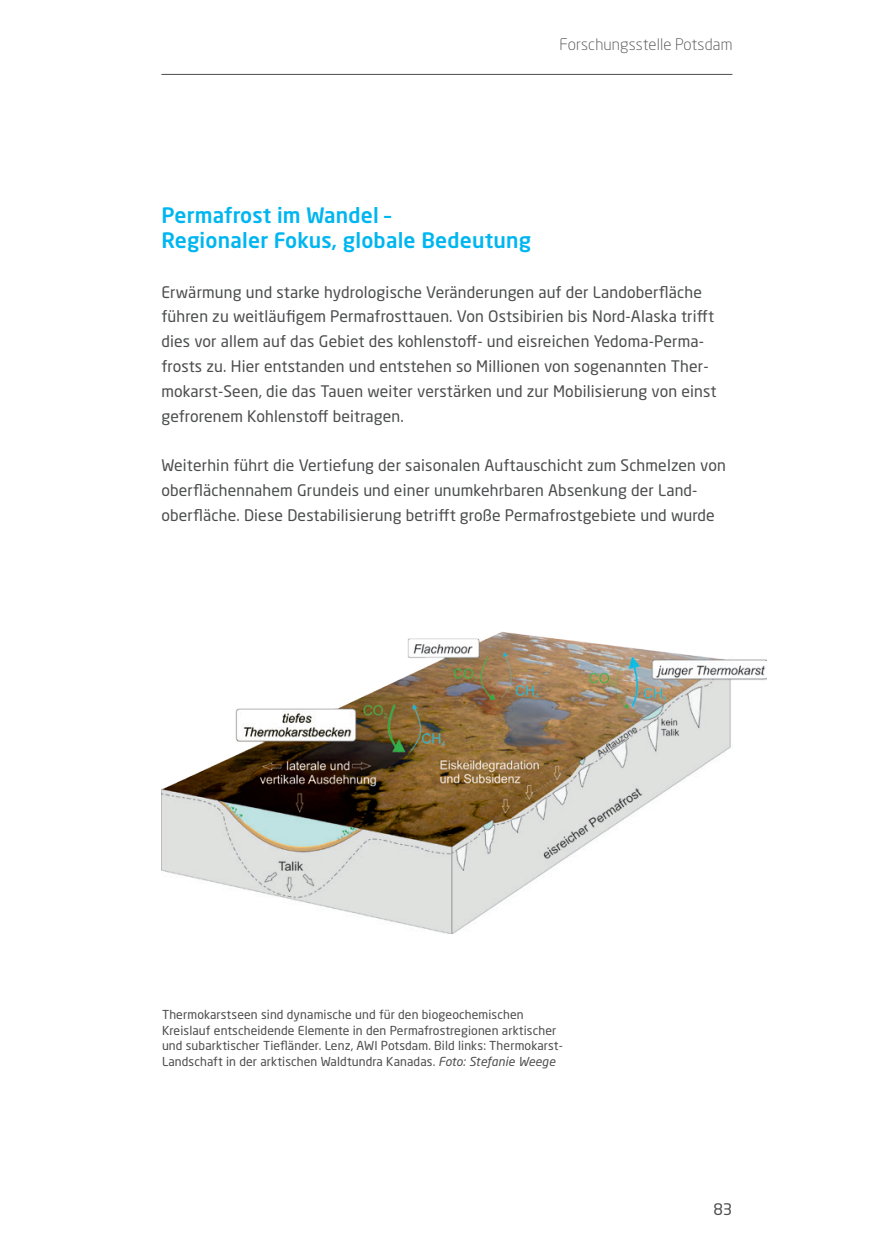
<style>
.page{position:relative;width:869px;height:1260px;background:#fff}
.page>*{position:absolute;margin:0;border:0;box-sizing:border-box;transform-origin:0 0}
.Kaptitelüberschrift{font:500 21px "Neo Sans W1 G";letter-spacing:.01em;color:#00b6f0}
.Kapitelüberschrift{font:500 21px "Neo Sans W1 G";letter-spacing:.01em;color:#00b6f0}
.Lauftext{font:15.75px/24.8px "Neo Sans W1 G";letter-spacing:.01em;color:#4b4c4d}
.t1{font:300 15.75px "Neo Sans W1 G";letter-spacing:.01em;color:#4b4c4d}
.Legende{font:12.25px/15.8px "Neo Sans W1 G";letter-spacing:.01em;color:#4b4c4d}
.s1{font-style:italic}
</style>
<div class="page">
<hr style="left:161px;top:74px;width:571px;height:1px;background:#4b4c4d">
<img style="left:161px;top:631px;width:605px;height:303px">
<p class="t1" style="left:559px;top:34px;width:174px">Forschungsstelle Potsdam</p>
<p class="Kapitelüberschrift" style="left:161px;top:202px;width:231px">Permafrost im Wandel –</p>
<p class="Kaptitelüberschrift" style="left:161px;top:227px;width:371px">Regionaler Fokus, globale Bedeutung</p>
<p class="Lauftext" style="left:161px;top:279px;width:556px">Erwärmung und starke hydrologische Veränderungen auf der Landoberfläche führen zu weitläufigem Permafrosttauen. Von Ostsibirien bis Nord-Alaska trifft dies vor allem auf das Gebiet des kohlenstoff- und eisreichen Yedoma-Perma&shy;frosts zu. Hier entstanden und entstehen so Millionen von sogenannten Ther&shy;mokarst-Seen, die das Tauen weiter verstärken und zur Mobilisierung von einst gefrorenem Kohlenstoff beitragen.</p>
<p class="Lauftext" style="left:161px;top:453px;width:565px">Weiterhin führt die Vertiefung der saisonalen Auftauschicht zum Schmelzen von oberflächennahem Grundeis und einer unumkehrbaren Absenkung der Land&shy;oberfläche. Diese Destabilisierung betrifft große Permafrostgebiete und wurde</p>
<p class="Legende" style="left:162px;top:1006px;width:402px">Thermokarstseen sind dynamische und für den biogeochemischen Kreislauf entscheidende Elemente in den Permafrostregionen arktischer und subarktischer Tiefländer. Lenz, AWI Potsdam. Bild links: Thermokarst-Landschaft in der arktischen Waldtundra Kanadas. <span class="s1">Foto: Stefanie Weege</span></p>
<p class="Lauftext" style="left:713px;top:1197px;width:21px">83</p>
</div>
